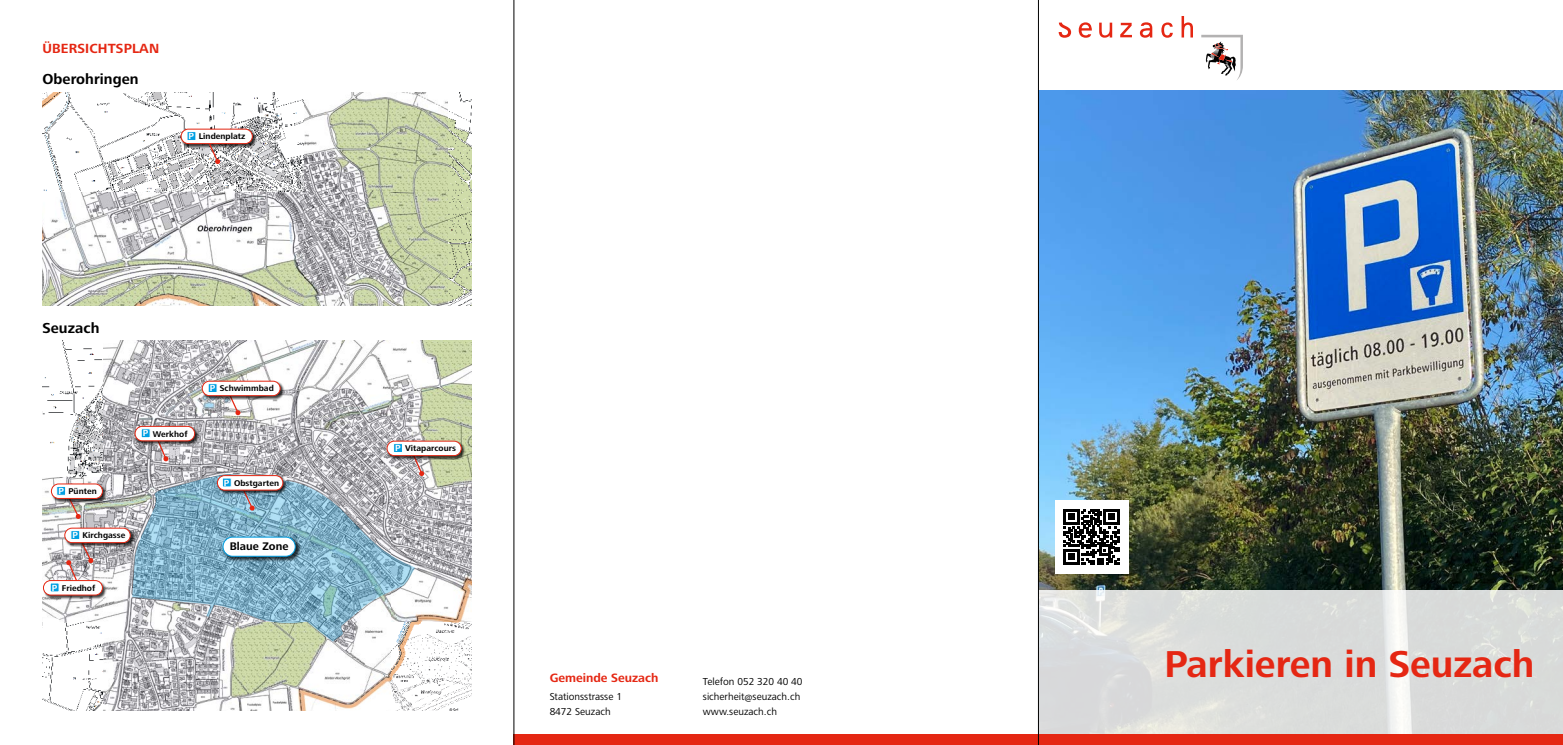
<style>
.page{position:relative;width:1563px;height:745px;background:#fff}
.page>*{position:absolute;margin:0;border:0;box-sizing:border-box;transform-origin:0 0}
.t1{font:700 38.75px "Frutiger Next LT";color:#e52713}
.t2{font:700 15px "Frutiger Next LT";letter-spacing:.005em;color:#000}
.t3{font:700 13.75px "Frutiger Next LT";letter-spacing:.01em;color:#e52713}
.t4{font:700 12.5px "Frutiger Next LT";color:#e52713}
.t5{font:700 11.38px "Frutiger Next LT";letter-spacing:.005em;color:#000}
.t6{font:10.5px/14.6px "Frutiger Next LT";color:#000}
.t7{font:700 8.62px "Frutiger Next LT";letter-spacing:.005em;color:#000}
.s1{font-size:9.12px;color:#fff}
</style>
<div class="page">
<img style="left:1039px;top:91px;width:524px;height:498px">
<svg style="left:1078px;top:22px;width:14px;height:16px"></svg>
<svg style="left:1099px;top:23px;width:13px;height:15px"></svg>
<svg style="left:1120px;top:23px;width:12px;height:14px"></svg>
<svg style="left:1140px;top:22px;width:12px;height:16px"></svg>
<svg style="left:1161px;top:22px;width:12px;height:16px"></svg>
<svg style="left:1181px;top:16px;width:12px;height:21px"></svg>
<svg style="left:1058px;top:23px;width:13px;height:15px"></svg>
<svg style="left:1201px;top:35px;width:42px;height:45px"></svg>
<svg style="left:1039px;top:589px;width:524px;height:144px;background:#dadcdb"></svg>
<div style="left:514px;top:733px;width:1049px;height:11px;background:#e52713"></div>
<div style="left:1054px;top:499px;width:74px;height:74px;background:#fff"></div>
<svg style="left:1063px;top:509px;width:56px;height:55px"></svg>
<img style="left:43px;top:341px;width:428px;height:368px">
<svg style="left:43px;top:617px;width:18px;height:11px"></svg>
<img style="left:43px;top:92px;width:428px;height:213px">
<svg style="left:132px;top:473px;width:283px;height:168px;background:#9ab7c4"></svg>
<div style="left:180px;top:129px;width:77px;height:19px;background:#000;opacity:.75"></div>
<div style="left:181px;top:129px;width:71px;height:14px;background:#fff;border-radius:7px"></div>
<div style="left:181px;top:129px;width:72px;height:15px;border:1px solid #e52713;border-radius:7px"></div>
<div style="left:187px;top:131px;width:9px;height:9px;background:#009fe3;border:1px solid #fff"></div>
<svg style="left:242px;top:494px;width:13px;height:16px"></svg>
<svg style="left:208px;top:142px;width:12px;height:22px"></svg>
<svg style="left:156px;top:445px;width:12px;height:16px"></svg>
<svg style="left:228px;top:400px;width:12px;height:15px"></svg>
<svg style="left:412px;top:460px;width:12px;height:16px"></svg>
<svg style="left:68px;top:502px;width:13px;height:16px"></svg>
<svg style="left:66px;top:547px;width:27px;height:32px"></svg>
<div style="left:386px;top:440px;width:80px;height:20px;background:#000;opacity:.75"></div>
<div style="left:387px;top:441px;width:74px;height:14px;background:#fff;border-radius:7px"></div>
<div style="left:387px;top:440px;width:74px;height:15px;border:1px solid #e52713;border-radius:7px"></div>
<div style="left:393px;top:443px;width:10px;height:9px;background:#009fe3;border:1px solid #fff"></div>
<div style="left:202px;top:380px;width:83px;height:20px;background:#000;opacity:.75"></div>
<div style="left:202px;top:381px;width:78px;height:14px;background:#fff;border-radius:7px"></div>
<div style="left:202px;top:380px;width:78px;height:16px;border:1px solid #e52713;border-radius:7px"></div>
<div style="left:208px;top:383px;width:9px;height:9px;background:#009fe3;border:1px solid #fff"></div>
<div style="left:217px;top:475px;width:71px;height:19px;background:#000;opacity:.75"></div>
<div style="left:217px;top:475px;width:66px;height:15px;background:#fff;border-radius:7px"></div>
<div style="left:217px;top:475px;width:66px;height:15px;border:1px solid #e52713;border-radius:7px"></div>
<div style="left:222px;top:477px;width:9px;height:10px;background:#009fe3;border:1px solid #fff"></div>
<div style="left:222px;top:536px;width:79px;height:26px;background:#000;opacity:.75"></div>
<div style="left:223px;top:536px;width:72px;height:20px;background:#fff;border-radius:10px"></div>
<div style="left:223px;top:536px;width:73px;height:20px;border:1px solid #009fe3;border-radius:10px"></div>
<div style="left:134px;top:425px;width:65px;height:20px;background:#000;opacity:.75"></div>
<div style="left:135px;top:426px;width:60px;height:14px;background:#fff;border-radius:7px"></div>
<div style="left:135px;top:425px;width:60px;height:16px;border:1px solid #e52713;border-radius:7px"></div>
<div style="left:141px;top:428px;width:9px;height:9px;background:#009fe3;border:1px solid #fff"></div>
<div style="left:51px;top:483px;width:56px;height:19px;background:#000;opacity:.75"></div>
<div style="left:51px;top:483px;width:51px;height:15px;background:#fff;border-radius:7px"></div>
<div style="left:51px;top:483px;width:52px;height:15px;border:1px solid #e52713;border-radius:7px"></div>
<div style="left:57px;top:486px;width:9px;height:9px;background:#009fe3;border:1px solid #fff"></div>
<div style="left:64px;top:527px;width:71px;height:20px;background:#000;opacity:.75"></div>
<div style="left:65px;top:528px;width:65px;height:14px;background:#fff;border-radius:7px"></div>
<div style="left:64px;top:527px;width:67px;height:15px;border:1px solid #e52713;border-radius:7px"></div>
<div style="left:71px;top:530px;width:9px;height:9px;background:#009fe3;border:1px solid #fff"></div>
<div style="left:43px;top:579px;width:64px;height:20px;background:#000;opacity:.75"></div>
<div style="left:43px;top:580px;width:59px;height:14px;background:#fff;border-radius:7px"></div>
<div style="left:43px;top:580px;width:60px;height:15px;border:1px solid #e52713;border-radius:7px"></div>
<div style="left:50px;top:582px;width:9px;height:9px;background:#009fe3;border:1px solid #fff"></div>
<hr style="left:514px;top:0;width:1px;height:744px;background:#000">
<hr style="left:1038px;top:0;width:1px;height:744px;background:#000">
<h3 class="t3" style="left:43px;top:41px;width:118px">ÜBERSICHTSPLAN</h3>
<h2 class="t2" style="left:43px;top:71px;width:98px">Oberohringen</h2>
<p class="t7" style="left:189px;top:131px;width:58px"><span class="s1">P</span> Lindenplatz</p>
<h2 class="t2" style="left:43px;top:319px;width:58px">Seuzach</h2>
<p class="t7" style="left:210px;top:383px;width:66px"><span class="s1">P</span> Schwimmbad</p>
<p class="t7" style="left:143px;top:428px;width:46px"><span class="s1">P</span> Werkhof</p>
<p class="t7" style="left:58px;top:486px;width:40px"><span class="s1">P</span> Pünten</p>
<p class="t7" style="left:72px;top:530px;width:54px"><span class="s1">P</span> Kirchgasse</p>
<p class="t7" style="left:52px;top:582px;width:45px"><span class="s1">P</span> Friedhof</p>
<p class="t7" style="left:224px;top:477px;width:57px"><span class="s1">P</span> Obstgarten</p>
<h3 class="t5" style="left:230px;top:539px;width:60px">Blaue Zone</h3>
<p class="t7" style="left:395px;top:443px;width:62px"><span class="s1">P</span> Vitaparcours</p>
<h3 class="t4" style="left:550px;top:670px;width:110px">Gemeinde Seuzach</h3>
<p class="t6" style="left:550px;top:688px;width:74px">Stationsstrasse 1<br>8472 Seuzach</p>
<p class="t6" style="left:703px;top:674px;width:101px">Telefon 052 320 40 40 sicherheit@seuzach.ch www.seuzach.ch</p>
<h1 class="t1" style="left:1164px;top:642px;width:371px">Parkieren in Seuzach</h1>
</div>
